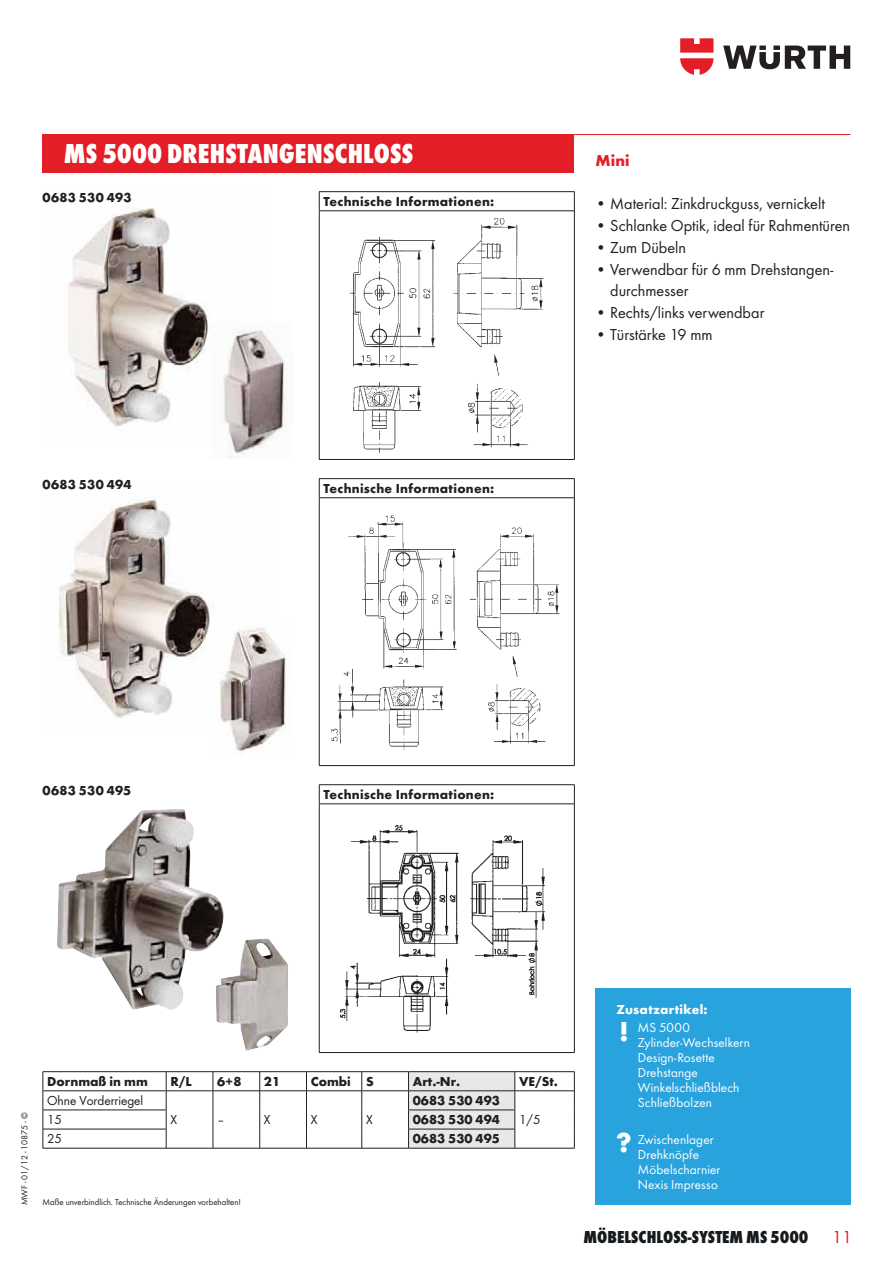
<style>
.page{position:relative;width:893px;height:1263px;background:#fff}
.page>*{position:absolute;margin:0;border:0;box-sizing:border-box;transform-origin:0 0}
.t1{font:28.5px "Wuerth Extra Bold Cond+T42";color:#fff}
.t2{font:28.5px "Wuerth Bold+T42";color:#fff}
.t3{font:800 condensed 18px "Wuerth";color:#161a1d}
.t4{font:18px "Wuerth";color:#e41e26}
.t5{font:16.5px/21.8px "Wuerth Book+T42";color:#231f20}
.t6{font:16.5px "Wuerth Bold+T42";color:#e41e26}
.t7{font:13.5px "Wuerth Bold+T42";letter-spacing:.015em;color:#231f20}
.t8{font:13.5px/15px "Wuerth Book+T42";letter-spacing:.01em;color:#fff}
.t9{font:13.5px "Wuerth Book+T42";color:#231f20}
.t10{font:13.5px "Wuerth Bold+T42";letter-spacing:.02em;color:#fff}
.t11{font:9px "Wuerth Book+T42";color:#231f20}
</style>
<div class="page">
<img style="left:68px;top:207px;width:143px;height:220px">
<img style="left:223px;top:330px;width:65px;height:128px">
<img style="left:58px;top:497px;width:156px;height:221px">
<img style="left:212px;top:620px;width:77px;height:136px">
<img style="left:57px;top:809px;width:167px;height:201px">
<img style="left:216px;top:939px;width:72px;height:112px">
<hr style="left:43px;top:134px;width:807px;height:1px;background:#e41e26">
<div style="left:43px;top:134px;width:531px;height:38px;background:#e41e26"></div>
<hr style="left:319px;top:191px;width:256px;height:1px;background:#231f20">
<svg style="left:319px;top:192px;width:1px;height:19px"></svg>
<svg style="left:574px;top:192px;width:1px;height:19px"></svg>
<hr style="left:319px;top:211px;width:256px;height:1px;background:#231f20">
<hr style="left:319px;top:211px;width:1px;height:248px;background:#231f20">
<hr style="left:574px;top:211px;width:1px;height:248px;background:#231f20">
<hr style="left:319px;top:459px;width:256px;height:1px;background:#231f20">
<hr style="left:319px;top:478px;width:256px;height:1px;background:#231f20">
<svg style="left:319px;top:479px;width:1px;height:19px"></svg>
<svg style="left:574px;top:479px;width:1px;height:19px"></svg>
<hr style="left:319px;top:498px;width:256px;height:1px;background:#231f20">
<hr style="left:319px;top:498px;width:1px;height:267px;background:#231f20">
<hr style="left:574px;top:498px;width:1px;height:267px;background:#231f20">
<hr style="left:319px;top:765px;width:256px;height:1px;background:#231f20">
<hr style="left:319px;top:784px;width:256px;height:1px;background:#231f20">
<svg style="left:319px;top:785px;width:1px;height:19px"></svg>
<svg style="left:574px;top:785px;width:1px;height:19px"></svg>
<hr style="left:319px;top:804px;width:256px;height:1px;background:#231f20">
<hr style="left:319px;top:804px;width:1px;height:248px;background:#231f20">
<hr style="left:574px;top:804px;width:1px;height:248px;background:#231f20">
<hr style="left:319px;top:1052px;width:256px;height:1px;background:#231f20">
<hr style="left:43px;top:1071px;width:123px;height:1px;background:#231f20">
<hr style="left:166px;top:1071px;width:47px;height:1px;background:#231f20">
<hr style="left:213px;top:1071px;width:47px;height:1px;background:#231f20">
<hr style="left:260px;top:1071px;width:46px;height:1px;background:#231f20">
<hr style="left:306px;top:1071px;width:56px;height:1px;background:#231f20">
<hr style="left:362px;top:1071px;width:46px;height:1px;background:#231f20">
<hr style="left:408px;top:1071px;width:107px;height:1px;background:#231f20">
<hr style="left:515px;top:1071px;width:60px;height:1px;background:#231f20">
<svg style="left:43px;top:1072px;width:1px;height:76px"></svg>
<svg style="left:166px;top:1072px;width:1px;height:76px"></svg>
<svg style="left:213px;top:1072px;width:1px;height:76px"></svg>
<svg style="left:259px;top:1072px;width:1px;height:76px"></svg>
<svg style="left:306px;top:1072px;width:1px;height:76px"></svg>
<svg style="left:361px;top:1072px;width:1px;height:76px"></svg>
<svg style="left:408px;top:1072px;width:107px;height:76px;background:#dedfdf"></svg>
<svg style="left:574px;top:1072px;width:1px;height:76px"></svg>
<hr style="left:43px;top:1091px;width:365px;height:1px;background:#231f20">
<hr style="left:43px;top:1110px;width:123px;height:1px;background:#231f20">
<hr style="left:43px;top:1129px;width:123px;height:1px;background:#231f20">
<hr style="left:43px;top:1148px;width:365px;height:1px;background:#231f20">
<hr style="left:408px;top:1091px;width:167px;height:1px;background:#231f20">
<hr style="left:408px;top:1110px;width:107px;height:1px;background:#231f20">
<hr style="left:408px;top:1129px;width:107px;height:1px;background:#231f20">
<hr style="left:408px;top:1148px;width:167px;height:1px;background:#231f20">
<div style="left:595px;top:989px;width:255px;height:216px;background:#28a3dd"></div>
<img style="left:331px;top:515px;width:229px;height:235px">
<img style="left:349px;top:218px;width:195px;height:235px">
<img style="left:340px;top:825px;width:206px;height:208px">
<svg style="left:723px;top:46px;width:127px;height:23px"></svg>
<svg style="left:680px;top:38px;width:33px;height:37px"></svg>
<h1 class="t1" style="left:64px;top:144px;width:351px">MS 5000 DREHSTANGENSCHLOSS</h1>
<p class="t6" style="left:595px;top:154px;width:36px">Mini</p>
<p class="t5" style="left:595px;top:194px;width:231px">• Material: Zinkdruckguss, vernickelt</p>
<p class="t5" style="left:595px;top:216px;width:256px">• Schlanke Optik, ideal für Rahmen türen</p>
<p class="t5" style="left:595px;top:238px;width:92px">• Zum Dübeln</p>
<p class="t5" style="left:610px;top:260px;width:225px;text-indent:-15px">• Verwendbar für 6 mm Drehstangen&shy;durchmesser</p>
<p class="t5" style="left:595px;top:303px;width:170px">• Rechts/links verwendbar</p>
<p class="t5" style="left:595px;top:325px;width:119px">• Türstärke 19 mm</p>
<p class="t7" style="left:43px;top:192px;width:90px">0683 530 493</p>
<p class="t7" style="left:323px;top:196px;width:172px">Technische Informationen:</p>
<p class="t7" style="left:43px;top:479px;width:90px">0683 530 494</p>
<p class="t7" style="left:323px;top:483px;width:172px">Technische Informationen:</p>
<p class="t7" style="left:43px;top:785px;width:90px">0683 530 495</p>
<p class="t7" style="left:323px;top:789px;width:172px">Technische Informationen:</p>
<p class="t11" style="left:21px;top:1205px;width:95px;rotate:-90deg">MWF - 01/12 - 10875 - ©</p>
<p class="t7" style="left:47px;top:1076px;width:102px">Dornmaß in mm</p>
<p class="t7" style="left:170px;top:1076px;width:23px">R/L</p>
<p class="t7" style="left:217px;top:1076px;width:26px">6+8</p>
<p class="t7" style="left:264px;top:1076px;width:18px">21</p>
<p class="t7" style="left:311px;top:1076px;width:64px">Combi S</p>
<p class="t7" style="left:413px;top:1076px;width:49px">Art.-Nr.</p>
<p class="t7" style="left:519px;top:1076px;width:40px">VE/St.</p>
<p class="t9" style="left:47px;top:1095px;width:98px">Ohne Vorderriegel</p>
<p class="t9" style="left:170px;top:1114px;width:8px">X</p>
<p class="t9" style="left:217px;top:1114px;width:9px">–</p>
<p class="t9" style="left:264px;top:1114px;width:8px">X</p>
<p class="t9" style="left:311px;top:1114px;width:8px">X</p>
<p class="t9" style="left:366px;top:1114px;width:8px">X</p>
<p class="t7" style="left:413px;top:1095px;width:89px">0683 530 493</p>
<p class="t9" style="left:47px;top:1114px;width:16px">15</p>
<p class="t7" style="left:413px;top:1114px;width:89px">0683 530 494</p>
<p class="t9" style="left:519px;top:1114px;width:23px">1/5</p>
<p class="t9" style="left:47px;top:1133px;width:16px">25</p>
<p class="t7" style="left:413px;top:1133px;width:89px">0683 530 495</p>
<p class="t11" style="left:43px;top:1199px;width:200px">Maße unverbindlich. Technische Änderungen vorbehalten!</p>
<p class="t10" style="left:617px;top:1004px;width:93px">Zusatzartikel:</p>
<p class="t8" style="left:638px;top:1021px;width:114px">MS 5000<br>Zylinder-Wechselkern<br>Design-Rosette<br>Drehstange<br>Winkelschließblech<br>Schließbolzen</p>
<p class="t8" style="left:638px;top:1133px;width:84px">Zwischenlager<br>Drehknöpfe<br>Möbelscharnier<br>Nexis Impresso</p>
<h1 class="t2" style="left:619px;top:1020px;width:11px">!</h1>
<h1 class="t2" style="left:616px;top:1131px;width:17px">?</h1>
<h2 class="t3" style="left:583px;top:1227px;width:226px">MÖBELSCHLOSS-SYSTEM MS 5000</h2>
<h2 class="t4" style="left:832px;top:1230px;width:21px">11</h2>
</div>
